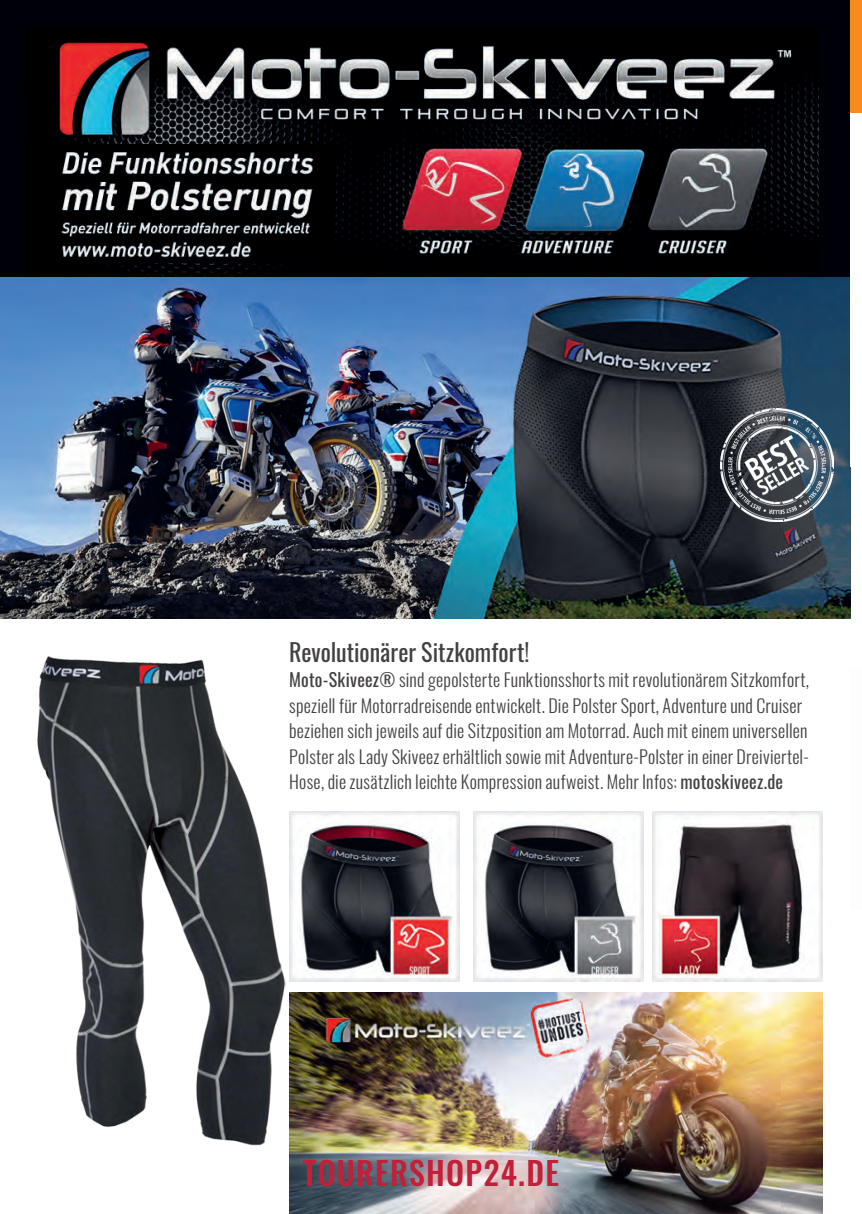
<style>
.page{position:relative;width:862px;height:1214px;background:#fff}
.page>*{position:absolute;margin:0;border:0;box-sizing:border-box;transform-origin:0 0}
.t1{font:500 32px "Oswald";letter-spacing:.04em;color:#c31f39}
.t2{font:24px "Oswald";color:#444141}
.t3{font:300 18px/25.6px "Oswald";letter-spacing:.01em;color:#444141}
.s1{font-weight:400}
</style>
<div class="page">
<img style="left:289px;top:992px;width:533px;height:221px">
<div style="left:0;top:0;width:850px;height:287px;background:#000108"></div>
<img style="left:26px;top:42px;width:792px;height:236px">
<img style="left:0;top:278px;width:850px;height:340px">
<img style="left:37px;top:656px;width:254px;height:489px">
<img style="left:720px;top:408px;width:113px;height:114px">
<img style="left:652px;top:811px;width:170px;height:170px">
<img style="left:289px;top:811px;width:170px;height:170px">
<img style="left:473px;top:811px;width:170px;height:170px">
<div style="left:850px;top:0;width:12px;height:113px;background:#f68b1f"></div>
<h2 class="t2" style="left:289px;top:635px;width:242px">Revolutionärer Sitzkomfort!</h2>
<p class="t3" style="left:289px;top:667px;width:521px"><span class="s1">Moto-Skiveez®</span> sind gepolsterte Funktionsshorts mit revolutionärem Sitzkomfort, speziell für Motorradreisende entwickelt. Die Polster Sport, Adventure und Cruiser beziehen sich jeweils auf die Sitzposition am Motorrad. Auch mit einem universellen Polster als Lady Skiveez erhältlich sowie mit Adventure-Polster in einer Dreiviertel-Hose, die zusätzlich leichte Kompression aufweist. Mehr Infos: <span class="s1">motoskiveez.de</span></p>
<h1 class="t1" style="left:303px;top:1150px;width:258px">TOURERSHOP24.DE</h1>
</div>
